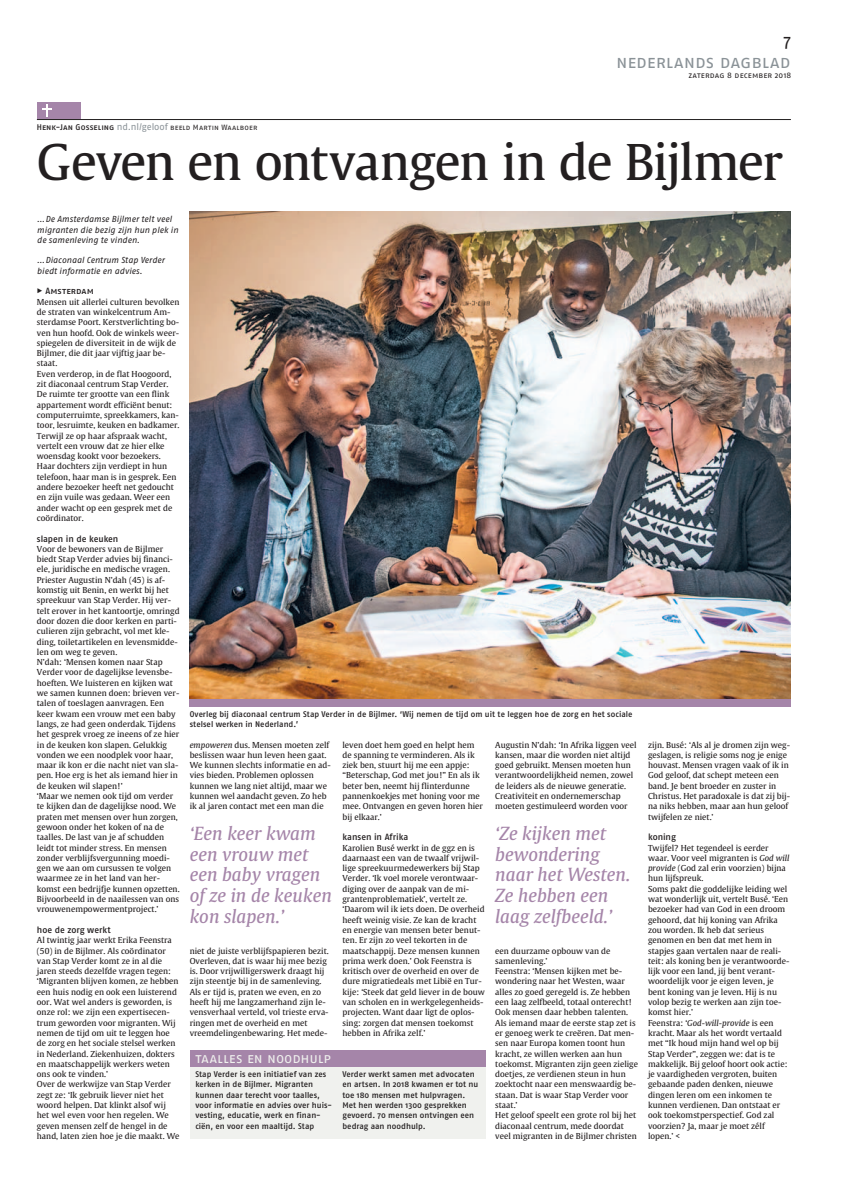
<style>
.page{position:relative;width:842px;height:1191px;background:#fff}
.page>*{position:absolute;margin:0;border:0;box-sizing:border-box;transform-origin:0 0}
.t1{font:49px "Gulliver";letter-spacing:-.03em;color:#231f20}
.t2{font:italic 18px/20.6px "Gulliver";color:#a585a9}
.t3{font:18px "Fago Pro";letter-spacing:-.01em;color:#8a9297}
.t4{font:18px "Fago Pro";color:#231f20}
.t5{font:14px "Fago Pro";letter-spacing:-.005em;color:#f0f1ee}
.t6{font:500 9px "Fago Pro";color:#231f20}
.t7{font:italic 8.7px/10.3px "Fago Pro";color:#231f20}
.t8{font:8.2px/10.3px "Gulliver";color:#231f20}
.t9{font:500 8.2px/10.3px "Fago Pro";letter-spacing:-.005em;color:#231f20}
.t10{font:8.1px "Fago Pro";letter-spacing:.01em;color:#231f20}
.t11{font:7.6px "Fago Pro";letter-spacing:.02em;color:#231f20}
.s1{font-weight:500;font-size:8.2px}
.s2{font-size:9.5px;color:#8a9297}
.s3{font-style:italic}
</style>
<div class="page">
<div style="left:37px;top:103px;width:44px;height:16px;background:#a585a9"></div>
<svg style="left:42px;top:105px;width:10px;height:12px"></svg>
<hr style="left:37px;top:119px;width:754px;height:1px;background:#231f20">
<div style="left:190px;top:1067px;width:295px;height:72px;background:#f0f1ee"></div>
<div style="left:190px;top:1050px;width:295px;height:17px;background:#a585a9"></div>
<img style="left:190px;top:212px;width:601px;height:487px">
<div style="left:190px;top:699px;width:601px;height:7px;background:#a585a9"></div>
<h2 class="t4" style="left:784px;top:34px;width:9px">7</h2>
<h2 class="t3" style="left:616px;top:55px;width:176px">nederlands dagblad</h2>
<p class="t10" style="left:688px;top:72px;width:104px">zaterdag 8 december 2018</p>
<p class="t11" style="left:37px;top:124px;width:222px"><span class="s1">Henk-Jan Gosseling</span> <span class="s2">nd.nl/geloof</span> beeld Martin Waalboer</p>
<h1 class="t1" style="left:37px;top:132px;width:748px">Geven en ontvangen in de Bijlmer</h1>
<p class="t7" style="left:37px;top:215px;width:143px">…De Amsterdamse Bijlmer telt veel migranten die bezig zijn hun plek in de samenleving te vinden.</p>
<p class="t7" style="left:37px;top:256px;width:129px">…Diaconaal Centrum Stap Verder biedt informatie en advies.</p>
<p class="t6" style="left:37px;top:288px;width:59px">▶ Amsterdam</p>
<p class="t8" style="left:37px;top:297px;width:144px">Mensen uit allerlei culturen bevolken de straten van winkelcentrum Am&shy;sterdamse Poort. Kerstverlichting bo&shy;ven hun hoofd. Ook de winkels weer&shy;spiegelen de diversiteit in de wijk de Bijlmer, die dit jaar vijftig jaar be&shy;staat.<br>Even verderop, in de flat Hoogoord, zit diaconaal centrum Stap Verder.<br>De ruimte ter grootte van een flink appartement wordt efficiënt benut: computerruimte, spreekkamers, kan&shy;toor, lesruimte, keuken en badkamer.<br>Terwijl ze op haar afspraak wacht, vertelt een vrouw dat ze hier elke woensdag kookt voor bezoekers.<br>Haar dochters zijn verdiept in hun telefoon, haar man is in gesprek. Een andere bezoeker heeft net gedoucht en zijn vuile was gedaan. Weer een ander wacht op een gesprek met de coördinator.</p>
<p class="t6" style="left:37px;top:535px;width:83px">slapen in de keuken</p>
<p class="t8" style="left:37px;top:544px;width:144px">Voor de bewoners van de Bijlmer biedt Stap Verder advies bij financi&shy;ele, juridische en medische vragen.<br>Priester Augustin N’dah (45) is af&shy;komstig uit Benin, en werkt bij het spreekuur van Stap Verder. Hij ver&shy;telt erover in het kantoortje, omringd door dozen die door kerken en parti&shy;culieren zijn gebracht, vol met kle&shy;ding, toiletartikelen en levensmidde&shy;len om weg te geven.<br>N’dah: ‘Mensen komen naar Stap Verder voor de dagelijkse levensbe&shy;hoeften. We luisteren en kijken wat we samen kunnen doen: brieven ver&shy;talen of toeslagen aanvragen. Een keer kwam een vrouw met een baby langs, ze had geen onderdak. Tijdens het gesprek vroeg ze ineens of ze hier in de keuken kon slapen. Gelukkig vonden we een noodplek voor haar, maar ik kon er die nacht niet van sla&shy;pen. Hoe erg is het als iemand hier in de keuken wil slapen!’<br>‘Maar we nemen ook tijd om verder te kijken dan de dagelijkse nood. We praten met mensen over hun zorgen, gewoon onder het koken of na de taalles. De last van je af schudden leidt tot minder stress. En mensen zonder verblijfsvergunning moedi&shy;gen we aan om cursussen te volgen waarmee ze in het land van her&shy;komst een bedrijfje kunnen opzetten.<br>Bijvoorbeeld in de naailessen van ons vrouwenempowermentproject.’</p>
<p class="t6" style="left:37px;top:927px;width:75px">hoe de zorg werkt</p>
<p class="t8" style="left:37px;top:935px;width:144px">Al twintig jaar werkt Erika Feenstra (50) in de Bijlmer. Als coördinator van Stap Verder komt ze in al die jaren steeds dezelfde vragen tegen: ‘Migranten blijven komen, ze hebben een huis nodig en ook een luisterend oor. Wat wel anders is geworden, is onze rol: we zijn een expertisecen&shy;trum geworden voor migranten. Wij nemen de tijd om uit te leggen hoe de zorg en het sociale stelsel werken in Nederland. Ziekenhuizen, dokters en maatschappelijk werkers weten ons ook te vinden.’<br>Over de werkwijze van Stap Verder zegt ze: ‘Ik gebruik liever niet het woord helpen. Dat klinkt alsof wij het wel even voor hen regelen. We geven mensen zelf de hengel in de hand, laten zien hoe je die maakt. We</p>
<p class="t9" style="left:190px;top:709px;width:444px">Overleg bij diaconaal centrum Stap Verder in de Bijlmer. ‘Wij nemen de tijd om uit te leggen hoe de zorg en het sociale stelsel werken in Nederland.’</p>
<p class="t8" style="left:190px;top:739px;width:143px"><span class="s3">empoweren</span> dus. Mensen moeten zelf beslissen waar hun leven heen gaat.<br>We kunnen slechts informatie en ad&shy;vies bieden. Problemen oplossen kunnen we lang niet altijd, maar we kunnen wel aandacht geven. Zo heb ik al jaren contact met een man die</p>
<p class="t8" style="left:342px;top:739px;width:142px">leven doet hem goed en helpt hem de spanning te verminderen. Als ik ziek ben, stuurt hij me een appje: “Beterschap, God met jou!” En als ik beter ben, neemt hij flinterdunne pannenkoekjes met honing voor me mee. Ontvangen en geven horen hier bij elkaar.’</p>
<p class="t6" style="left:342px;top:834px;width:67px">kansen in Afrika</p>
<p class="t8" style="left:342px;top:842px;width:144px">Karolien Busé werkt in de ggz en is daarnaast een van de twaalf vrijwil&shy;lige spreekuurmedewerkers bij Stap Verder. ‘Ik voel morele verontwaar&shy;diging over de aanpak van de mi&shy;grantenproblematiek’, vertelt ze. ‘Daarom wil ik iets doen. De overheid heeft weinig visie. Ze kan de kracht en energie van mensen beter benut&shy;ten. Er zijn zo veel tekorten in de maatschappij. Deze mensen kunnen prima werk doen.’ Ook Feenstra is kritisch over de overheid en over de dure migratiedeals met Libië en Tur&shy;kije: ‘Steek dat geld liever in de bouw van scholen en in werkgelegenheids&shy;projecten. Want daar ligt de oplos&shy;sing: zorgen dat mensen toekomst hebben in Afrika zelf.’</p>
<p class="t8" style="left:495px;top:739px;width:143px">Augustin N’dah: ‘In Afrika liggen veel kansen, maar die worden niet altijd goed gebruikt. Mensen moeten hun verantwoordelijkheid nemen, zowel de leiders als de nieuwe generatie.<br>Creativiteit en ondernemerschap moeten gestimuleerd worden voor</p>
<h2 class="t2" style="left:190px;top:823px;width:144px">‘Een keer kwam een vrouw met een baby vragen of ze in de keuken kon slapen.’</h2>
<h2 class="t2" style="left:495px;top:823px;width:137px">‘Ze kijken met bewondering naar het Westen.<br>Ze hebben een laag zelfbeeld.’</h2>
<p class="t8" style="left:190px;top:945px;width:141px">niet de juiste verblijfspapieren bezit.<br>Overleven, dat is waar hij mee bezig is. Door vrijwilligerswerk draagt hij zijn steentje bij in de samenleving.<br>Als er tijd is, praten we even, en zo heeft hij me langzamerhand zijn le&shy;vensverhaal verteld, vol trieste erva&shy;ringen met de overheid en met vreemdelingenbewaring. Het mede-</p>
<p class="t8" style="left:495px;top:945px;width:144px">een duurzame opbouw van de samenleving.’<br>Feenstra: ‘Mensen kijken met be&shy;wondering naar het Westen, waar alles zo goed geregeld is. Ze hebben een laag zelfbeeld, totaal onterecht!<br>Ook mensen daar hebben talenten.<br>Als iemand maar de eerste stap zet is er genoeg werk te creëren. Dat men&shy;sen naar Europa komen toont hun kracht, ze willen werken aan hun toekomst. Migranten zijn geen zielige doetjes, ze verdienen steun in hun zoektocht naar een menswaardig be&shy;staan. Dat is waar Stap Verder voor staat.’<br>Het geloof speelt een grote rol bij het diaconaal centrum, mede doordat veel migranten in de Bijlmer christen</p>
<h3 class="t5" style="left:195px;top:1053px;width:137px">taalles en noodhulp</h3>
<p class="t9" style="left:195px;top:1070px;width:138px">Stap Verder is een initiatief van zes kerken in de Bijlmer. Migranten kunnen daar terecht voor taalles, voor informatie en advies over huis&shy;vesting, educatie, werk en finan&shy;ciën, en voor een maaltijd. Stap</p>
<p class="t9" style="left:342px;top:1070px;width:137px">Verder werkt samen met advocaten en artsen. In 2018 kwamen er tot nu toe 180 mensen met hulpvragen.<br>Met hen werden 1300 gesprekken gevoerd. 70 mensen ontvingen een bedrag aan noodhulp.</p>
<p class="t8" style="left:648px;top:739px;width:144px">zijn. Busé: ‘Als al je dromen zijn weg&shy;geslagen, is religie soms nog je enige houvast. Mensen vragen vaak of ik in God geloof, dat schept meteen een band. Je bent broeder en zuster in Christus. Het paradoxale is dat zij bij&shy;na niks hebben, maar aan hun geloof twijfelen ze niet.’</p>
<p class="t6" style="left:648px;top:834px;width:29px">koning</p>
<p class="t8" style="left:648px;top:842px;width:143px">Twijfel? Het tegendeel is eerder waar. Voor veel migranten is <span class="s3">God will provide</span> (God zal erin voorzien) bijna hun lijfspreuk.<br>Soms pakt die goddelijke leiding wel wat wonderlijk uit, vertelt Busé. ‘Een bezoeker had van God in een droom gehoord, dat hij koning van Afrika zou worden. Ik heb dat serieus genomen en ben dat met hem in stapjes gaan vertalen naar de reali&shy;teit: als koning ben je verantwoorde&shy;lijk voor een land, jij bent verant&shy;woordelijk voor je eigen leven, je bent koning van je leven. Hij is nu volop bezig te werken aan zijn toe&shy;komst hier.’<br>Feenstra: ‘<span class="s3">God-will-provide</span> is een kracht. Maar als het wordt vertaald met “Ik houd mijn hand wel op bij<br>Stap Verder”, zeggen we: dat is te makkelijk. Bij geloof hoort ook actie: je vaardigheden vergroten, buiten gebaande paden denken, nieuwe dingen leren om een inkomen te kunnen verdienen. Dan ontstaat er ook toekomstperspectief. God zal voorzien? Ja, maar je moet zélf lopen.’ &lt;</p>
</div>
